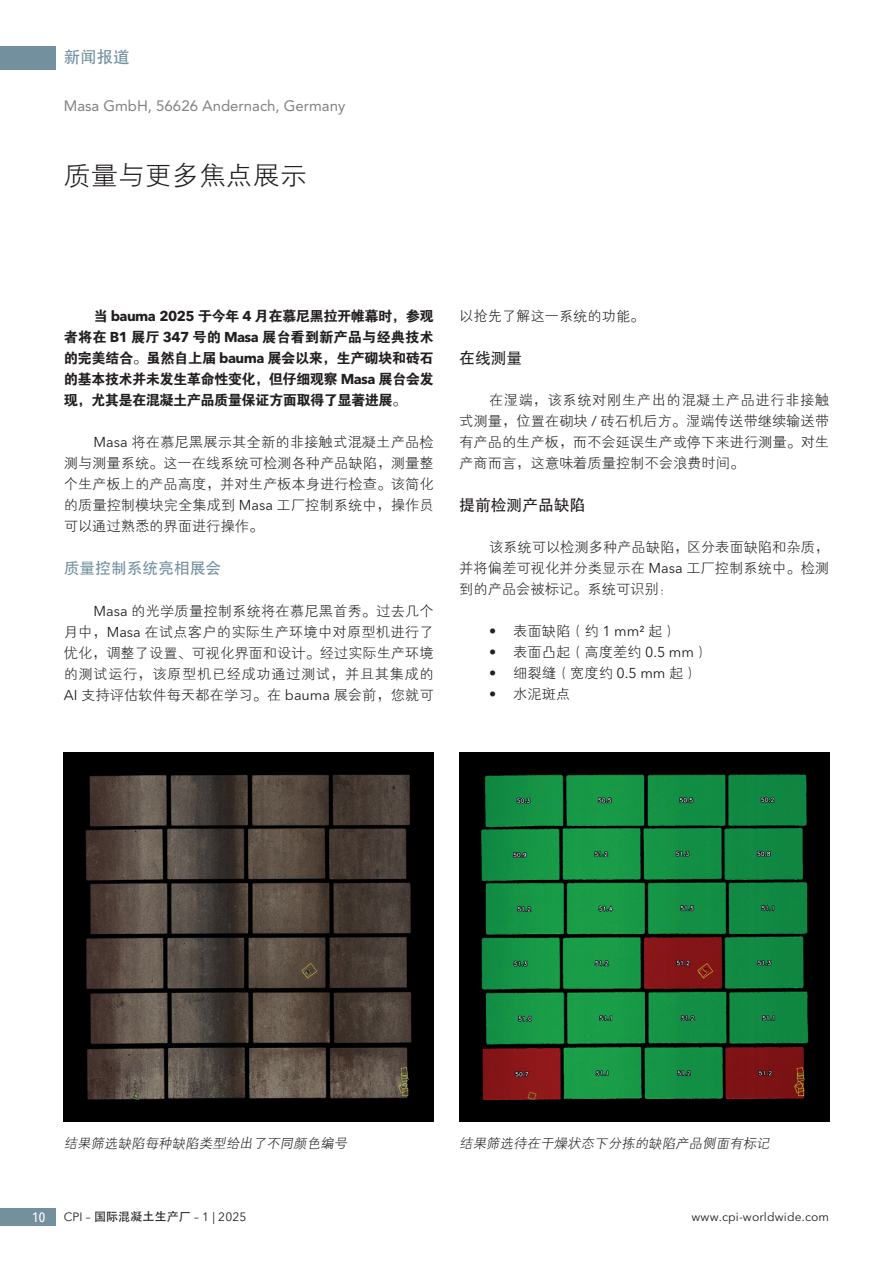
<style>
.page{position:relative;width:893px;height:1263px;background:#fff}
.page>*{position:absolute;margin:0;border:0;box-sizing:border-box;transform-origin:0 0}
.t1{font:27px "FZXH1 JW GB1 0";color:#231f20}
.t2{font:16.5px "Adobe Heiti Std";color:#73909f}
.t3{font:15.75px "Adobe Heiti Std";color:#231f20}
.t4{font:15.75px "Adobe Heiti Std";color:#73909f}
.t5{font:15px "Avenir";color:#808285}
.t6{font:14.25px/21px "FZXH1 JW GB1 0";color:#231f20;text-align:justify}
.t7{font:14.25px/21px "FZDHTJW GB1 0";letter-spacing:-.04em;color:#231f20;text-align:justify}
.t8{font:italic 13.5px "FZXH1 JW GB1 0";color:#231f20}
.t9{font:500 condensed 13.5px "Avenir Next LT Pro";color:#fff}
.t10{font:12px "Avenir Next LT Pro";letter-spacing:.01em;color:#231f20}
.s1{font-family:"Avenir Next LT Pro";font-weight:700}
.s2{font-family:"Avenir Next LT Pro"}
.s3{font-family:"Adobe Heiti Std"}
</style>
<div class="page">
<img style="left:64px;top:753px;width:370px;height:368px">
<img style="left:459px;top:753px;width:370px;height:368px">
<div style="left:0;top:1208px;width:55px;height:18px;background:#73909f"></div>
<div style="left:0;top:47px;width:55px;height:23px;background:#73909f"></div>
<p class="t2" style="left:64px;top:47px;width:68px">新闻报道</p>
<p class="t5" style="left:64px;top:97px;width:283px">Masa GmbH, 56626 Andernach, Germany</p>
<h1 class="t1" style="left:64px;top:161px;width:244px">质量与更多焦点展示</h1>
<p class="t7" style="left:64px;top:305px;width:371px;text-indent:30px">当 <span class="s1">bauma 2025</span> 于今年 <span class="s1">4</span> 月在慕尼黑拉开帷幕时，参观者将在 <span class="s1">B1</span> 展厅 <span class="s1">347</span> 号的 <span class="s1">Masa</span> 展台看到新产品与经典技术的完美结合。虽然自上届 <span class="s1">bauma</span> 展会以来，生产砌块和砖石的基本技术并未发生革命性变化，但仔细观察 <span class="s1">Masa</span> 展台会发现，尤其是在混凝土产品质量保证方面取得了显著进展。</p>
<p class="t6" style="left:64px;top:431px;width:371px;text-indent:30px"><span class="s2">Masa</span> 将在慕尼黑展示其全新的非接触式混凝土产品检测与测量系统。这一在线系统可检测各种产品缺陷，测量整个生产板上的产品高度，并对生产板本身进行检查。该简化的质量控制模块完全集成到 <span class="s2">Masa</span> 工厂控制系统中，操作员可以通过熟悉的界面进行操作。</p>
<p class="t4" style="left:64px;top:558px;width:159px">质量控制系统亮相展会</p>
<p class="t6" style="left:64px;top:601px;width:372px;text-indent:30px"><span class="s2">Masa</span> 的光学质量控制系统将在慕尼黑首秀。过去几个月中，<span class="s2">Masa</span> 在试点客户的实际生产环境中对原型机进行了优化，调整了设置、可视化界面和设计。经过实际生产环境的测试运行，该原型机已经成功通过测试，并且其集成的<span class="s2">AI</span> 支持评估软件每天都在学习。在 <span class="s2">bauma</span> 展会前，您就可</p>
<p class="t6" style="left:459px;top:305px;width:187px">以抢先了解这一系统的功能。</p>
<p class="t3" style="left:459px;top:348px;width:64px">在线测量</p>
<p class="t6" style="left:459px;top:389px;width:371px;text-indent:30px">在湿端，该系统对刚生产出的混凝土产品进行非接触式测量，位置在砌块 <span class="s2">/</span> 砖石机后方。湿端传送带继续输送带有产品的生产板，而不会延误生产或停下来进行测量。对生产商而言，这意味着质量控制不会浪费时间。</p>
<p class="t3" style="left:459px;top:495px;width:127px">提前检测产品缺陷</p>
<p class="t6" style="left:459px;top:536px;width:371px;text-indent:30px">该系统可以检测多种产品缺陷，区分表面缺陷和杂质，并将偏差可视化并分类显示在 <span class="s2">Masa</span> 工厂控制系统中。检测到的产品会被标记。系统可识别：</p>
<p class="t6" style="left:489px;top:620px;width:189px"><span class="s2">•</span> 表面缺陷（约 <span class="s2">1 mm²</span> 起）</p>
<p class="t6" style="left:489px;top:641px;width:221px"><span class="s2">•</span> 表面凸起（高度差约 <span class="s2">0.5 mm</span>）</p>
<p class="t6" style="left:489px;top:662px;width:210px"><span class="s2">•</span> 细裂缝（宽度约 <span class="s2">0.5 mm</span> 起）</p>
<p class="t6" style="left:489px;top:683px;width:83px"><span class="s2">•</span> 水泥斑点</p>
<p class="t8" style="left:64px;top:1136px;width:288px">结果筛选缺陷每种缺陷类型给出了不同颜色编号</p>
<p class="t8" style="left:459px;top:1136px;width:315px">结果筛选待在干燥状态下分拣的缺陷产品侧面有标记</p>
<p class="t9" style="left:32px;top:1209px;width:15px">10</p>
<p class="t10" style="left:64px;top:1210px;width:184px">CPI – <span class="s3">国际混凝土生产厂</span> – 1 | 2025</p>
<p class="t10" style="left:692px;top:1210px;width:139px">www.cpi-worldwide.com</p>
</div>
